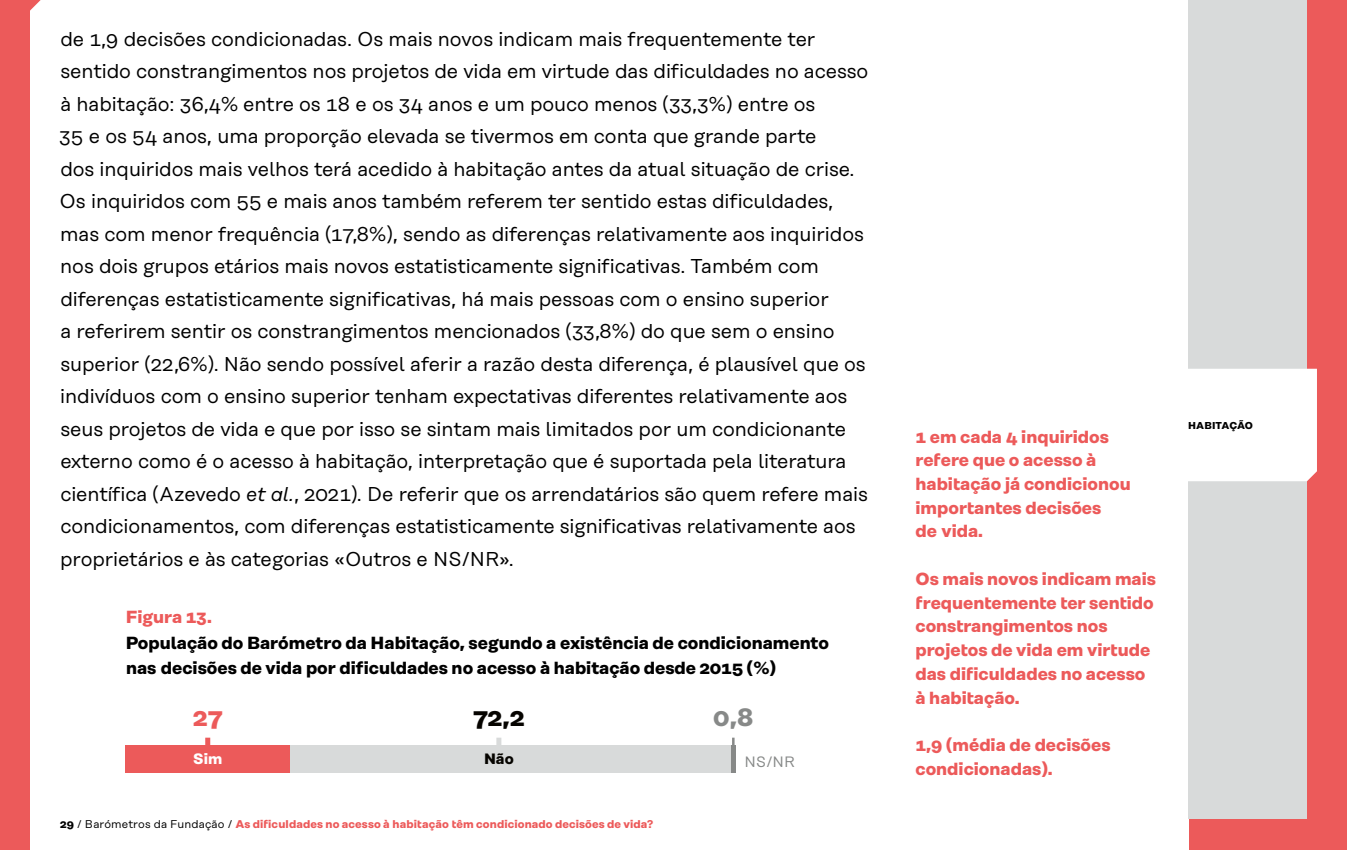
<style>
.page{position:relative;width:1347px;height:850px;background:#fff}
.page>*{position:absolute;margin:0;border:0;box-sizing:border-box;transform-origin:0 0}
.t1{font:700 25px "Rational Text";color:#060400}
.t2{font:700 25px "Rational Text";color:#878988}
.t3{font:700 25px "Rational Text";color:#ec5a5a}
.t4{font:20px/32.5px "Rational Text";letter-spacing:-.005em;color:#000}
.t5{font:700 17.5px/23.8px "Rational Text";color:#ec5a5a}
.t6{font:700 17.5px/25px "Rational Text";color:#000}
.t7{font:15px "Rational Text";color:#878988}
.t8{font:700 15px "Rational Text";color:#fff}
.t9{font:700 15px "Rational Text";color:#060400}
.t10{font:700 11.25px "Rational Text";letter-spacing:.01em;color:#ec5a5a}
.t11{font:700 10px "Rational Text";color:#000}
.s1{font-style:italic}
.s2{color:#000}
.s3{font-weight:400;color:#000}
</style>
<div class="page">
<div style="left:0;top:0;width:1346px;height:850px;background:#ec5a5a"></div>
<div style="left:30px;top:0;width:1158px;height:850px;background:#fff"></div>
<div style="left:1188px;top:0;width:118px;height:819px;background:#d8dada"></div>
<svg style="left:30px;top:0;width:11px;height:11px"></svg>
<div style="left:125px;top:745px;width:165px;height:28px;background:#ec5a5a"></div>
<div style="left:290px;top:745px;width:440px;height:28px;background:#d8dada"></div>
<div style="left:730px;top:745px;width:5px;height:28px;background:#878988"></div>
<svg style="left:205px;top:738px;width:5px;height:7px"></svg>
<svg style="left:496px;top:738px;width:5px;height:7px"></svg>
<svg style="left:732px;top:738px;width:2px;height:7px"></svg>
<div style="left:1188px;top:369px;width:128px;height:112px;background:#fff"></div>
<p class="t4" style="left:59px;top:23px;width:810px">de 1,9 decisões condicionadas. Os mais novos indicam mais frequentemente ter sentido constrangimentos nos projetos de vida em virtude das dificuldades no acesso à habitação: 36,4% entre os 18 e os 34 anos e um pouco menos (33,3%) entre os<br>35 e os 54 anos, uma proporção elevada se tivermos em conta que grande parte<br>dos inquiridos mais velhos terá acedido à habitação antes da atual situação de crise.<br>Os inquiridos com 55 e mais anos também referem ter sentido estas dificuldades, mas com menor frequência (17,8%), sendo as diferenças relativamente aos inquiridos nos dois grupos etários mais novos estatisticamente significativas. Também com diferenças estatisticamente significativas, há mais pessoas com o ensino superior<br>a referirem sentir os constrangimentos mencionados (33,8%) do que sem o ensino superior (22,6%). Não sendo possível aferir a razão desta diferença, é plausível que os indivíduos com o ensino superior tenham expectativas diferentes relativamente aos seus projetos de vida e que por isso se sintam mais limitados por um condicionante externo como é o acesso à habitação, interpretação que é suportada pela literatura científica (Azevedo <span class="s1">et al.</span>, 2021). De referir que os arrendatários são quem refere mais condicionamentos, com diferenças estatisticamente significativas relativamente aos proprietários e às categorias «Outros e NS/NR».</p>
<p class="t5" style="left:126px;top:605px;width:88px">Figura 13.</p>
<p class="t6" style="left:126px;top:630px;width:704px">População do Barómetro da Habitação, segundo a existência de condicionamento nas decisões de vida por dificuldades no acesso à habitação desde 2015 (%)</p>
<p class="t3" style="left:193px;top:702px;width:31px">27</p>
<p class="t1" style="left:473px;top:702px;width:53px">72,2</p>
<p class="t2" style="left:713px;top:702px;width:42px">0,8</p>
<p class="t8" style="left:193px;top:750px;width:31px">Sim</p>
<p class="t9" style="left:484px;top:750px;width:31px">Não</p>
<p class="t7" style="left:744px;top:753px;width:52px">NS/NR</p>
<p class="t10" style="left:60px;top:817px;width:595px"><span class="s2">29</span> <span class="s3">/ Barómetros da Fundação /</span> As dificuldades no acesso à habitação têm condicionado decisões de vida?</p>
<p class="t5" style="left:915px;top:424px;width:217px">1 em cada 4 inquiridos refere que o acesso à habitação já condicionou importantes decisões<br>de vida.</p>
<p class="t5" style="left:915px;top:567px;width:242px">Os mais novos indicam mais frequentemente ter sentido constrangimentos nos projetos de vida em virtude das dificuldades no acesso à habitação.</p>
<p class="t5" style="left:915px;top:733px;width:197px">1,9 (média de decisões condicionadas).</p>
<p class="t11" style="left:1188px;top:419px;width:66px">HABITAÇÃO</p>
</div>
